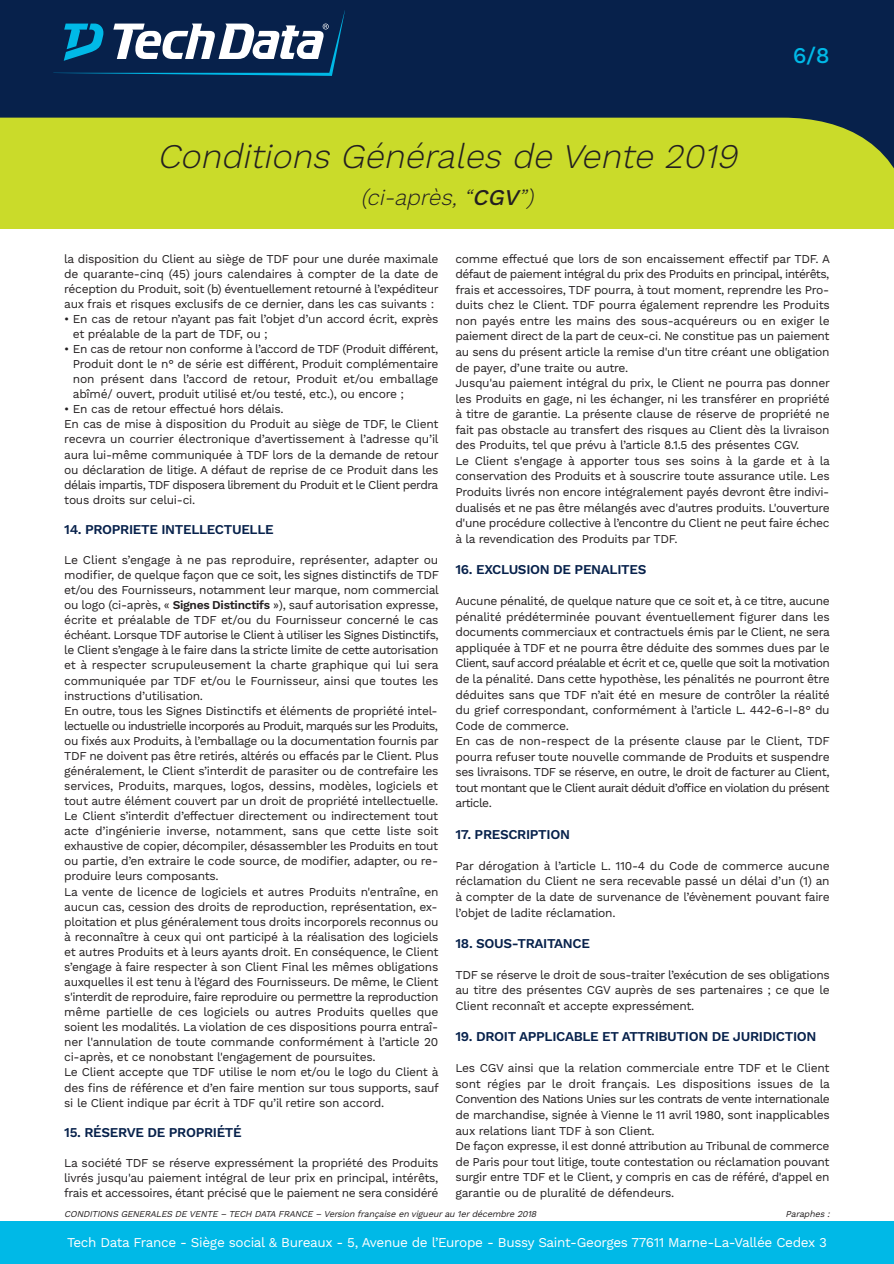
<style>
.page{position:relative;width:894px;height:1264px;background:#fff}
.page>*{position:absolute;margin:0;border:0;box-sizing:border-box;transform-origin:0 0}
.t1{font:italic 300 34.5px "Work Sans";color:#231f20}
.t2{font:italic 300 22.5px "Work Sans";color:#231f20}
.t3{font:500 22.5px "Work Sans";color:#00b9e7}
.t4{font:600 13.5px "Work Sans";letter-spacing:-.025em;color:#07214b}
.t5{font:13.5px "Work Sans";letter-spacing:-.025em;color:#fff}
.t6{font:12px/15px "Work Sans";letter-spacing:-.025em;color:#231f20}
.t7{font:italic 9px "Work Sans";color:#231f20}
.s1{font-weight:500}
.s2{font-weight:600}
</style>
<div class="page">
<div style="left:0;top:0;width:894px;height:229px;background:#07214b"></div>
<div style="left:0;top:118px;width:894px;height:111px;background:#cadb2a"></div>
<svg style="left:53px;top:10px;width:292px;height:66px"></svg>
<div style="left:0;top:1221px;width:894px;height:43px;background:#00b9e7"></div>
<h1 class="t1" style="left:157px;top:136px;width:591px">Conditions Générales de Vente 2019</h1>
<h2 class="t2" style="left:361px;top:184px;width:180px">(ci-après,“<span class="s1">CGV</span>”)</h2>
<h2 class="t3" style="left:793px;top:42px;width:38px">6/8</h2>
<p class="t6" style="left:64px;top:251px;width:376px;text-align:justify">la disposition du Client au siège de TDF pour une durée maximale de quarante-cinq (45) jours calendaires à compter de la date de réception du Produit, soit (b) éventuellement retourné à l’expéditeur aux frais et risques exclusifs de ce dernier, dans les cas suivants :</p>
<p class="t6" style="left:73px;top:312px;width:367px;text-indent:-9px">• En cas de retour n’ayant pas fait l’objet d’un accord écrit, exprès et préalable de la part de TDF, ou ;</p>
<p class="t6" style="left:73px;top:342px;width:367px;text-align:justify;text-indent:-9px">• En cas de retour non conforme à l’accord de TDF (Produit différent, Produit dont le n° de série est différent, Produit complémentaire non présent dans l’accord de retour, Produit et/ou emballage abîmé/ ouvert, produit utilisé et/ou testé, etc.), ou encore ;</p>
<p class="t6" style="left:64px;top:402px;width:376px">• En cas de retour effectué hors délais.<br>En cas de mise à disposition du Produit au siège de TDF, le Client recevra un courrier électronique d’avertissement à l’adresse qu’il aura lui-même communiquée à TDF lors de la demande de retour ou déclaration de litige. A défaut de reprise de ce Produit dans les délais impartis, TDF disposera librement du Produit et le Client perdra tous droits sur celui-ci.</p>
<p class="t4" style="left:64px;top:521px;width:211px">14. PROPRIETE INTELLECTUELLE</p>
<p class="t6" style="left:64px;top:553px;width:376px">Le Client s’engage à ne pas reproduire, représenter, adapter ou modifier, de quelque façon que ce soit, les signes distinctifs de TDF et/ou des Fournisseurs, notamment leur marque, nom commercial ou logo (ci-après, « <span class="s2">Signes Distinctifs</span> »), sauf autorisation expresse, écrite et préalable de TDF et/ou du Fournisseur concerné le cas échéant. Lorsque TDF autorise le Client à utiliser les Signes Distinctifs, le Client s’engage à le faire dans la stricte limite de cette autorisation et à respecter scrupuleusement la charte graphique qui lui sera communiquée par TDF et/ou le Fournisseur, ainsi que toutes les instructions d’utilisation.<br>En outre, tous les Signes Distinctifs et éléments de propriété intel&shy;lectuelle ou industrielle incorporés au Produit, marqués sur les Produits, ou fixés aux Produits, à l’emballage ou la documentation fournis par TDF ne doivent pas être retirés, altérés ou effacés par le Client. Plus généralement, le Client s’interdit de parasiter ou de contrefaire les services, Produits, marques, logos, dessins, modèles, logiciels et tout autre élément couvert par un droit de propriété intellectuelle.<br>Le Client s’interdit d’effectuer directement ou indirectement tout acte d’ingénierie inverse, notamment, sans que cette liste soit exhaustive de copier, décompiler, désassembler les Produits en tout ou partie, d’en extraire le code source, de modifier, adapter, ou re&shy;produire leurs composants.<br>La vente de licence de logiciels et autres Produits n'entraîne, en aucun cas, cession des droits de reproduction, représentation, ex&shy;ploitation et plus généralement tous droits incorporels reconnus ou à reconnaître à ceux qui ont participé à la réalisation des logiciels et autres Produits et à leurs ayants droit. En conséquence, le Client s’engage à faire respecter à son Client Final les mêmes obligations auxquelles il est tenu à l’égard des Fournisseurs. De même, le Client s'interdit de reproduire, faire reproduire ou permettre la reproduction même partielle de ces logiciels ou autres Produits quelles que soient les modalités. La violation de ces dispositions pourra entraî&shy;ner l'annulation de toute commande conformément à l’article 20 ci-après, et ce nonobstant l'engagement de poursuites.<br>Le Client accepte que TDF utilise le nom et/ou le logo du Client à des fins de référence et d’en faire mention sur tous supports, sauf si le Client indique par écrit à TDF qu’il retire son accord.</p>
<p class="t4" style="left:64px;top:1124px;width:179px">15. RÉSERVE DE PROPRIÉTÉ</p>
<p class="t6" style="left:64px;top:1155px;width:376px;text-align:justify">La société TDF se réserve expressément la propriété des Produits livrés jusqu'au paiement intégral de leur prix en principal, intérêts, frais et accessoires, étant précisé que le paiement ne sera considéré</p>
<p class="t6" style="left:455px;top:251px;width:376px;line-height:15.6px">comme effectué que lors de son encaissement effectif par TDF. A défaut de paiement intégral du prix des Produits en principal, intérêts, frais et accessoires, TDF pourra, à tout moment, reprendre les Pro&shy;duits chez le Client. TDF pourra également reprendre les Produits non payés entre les mains des sous-acquéreurs ou en exiger le paiement direct de la part de ceux-ci. Ne constitue pas un paiement au sens du présent article la remise d'un titre créant une obligation de payer, d’une traite ou autre.<br>Jusqu'au paiement intégral du prix, le Client ne pourra pas donner les Produits en gage, ni les échanger, ni les transférer en propriété à titre de garantie. La présente clause de réserve de propriété ne fait pas obstacle au transfert des risques au Client dès la livraison des Produits, tel que prévu à l’article 8.1.5 des présentes CGV.<br>Le Client s'engage à apporter tous ses soins à la garde et à la conservation des Produits et à souscrire toute assurance utile. Les Produits livrés non encore intégralement payés devront être indivi&shy;dualisés et ne pas être mélangés avec d'autres produits. L'ouverture d'une procédure collective à l’encontre du Client ne peut faire échec à la revendication des Produits par TDF.</p>
<p class="t4" style="left:455px;top:561px;width:192px">16. EXCLUSION DE PENALITES</p>
<p class="t6" style="left:455px;top:594px;width:376px;line-height:15.6px">Aucune pénalité, de quelque nature que ce soit et, à ce titre, aucune pénalité prédéterminée pouvant éventuellement figurer dans les documents commerciaux et contractuels émis par le Client, ne sera appliquée à TDF et ne pourra être déduite des sommes dues par le Client, sauf accord préalable et écrit et ce, quelle que soit la motivation de la pénalité. Dans cette hypothèse, les pénalités ne pourront être déduites sans que TDF n’ait été en mesure de contrôler la réalité du grief correspondant, conformément à l’article L. 442-6-I-8° du Code de commerce.<br>En cas de non-respect de la présente clause par le Client, TDF pourra refuser toute nouvelle commande de Produits et suspendre ses livraisons. TDF se réserve, en outre, le droit de facturer au Client, tout montant que le Client aurait déduit d’office en violation du présent article.</p>
<p class="t4" style="left:455px;top:826px;width:116px">17. PRESCRIPTION</p>
<p class="t6" style="left:455px;top:858px;width:376px;line-height:15.6px;text-align:justify">Par dérogation à l’article L. 110-4 du Code de commerce aucune réclamation du Client ne sera recevable passé un délai d’un (1) an à compter de la date de survenance de l’évènement pouvant faire l’objet de ladite réclamation.</p>
<p class="t4" style="left:455px;top:935px;width:136px">18. SOUS-TRAITANCE</p>
<p class="t6" style="left:455px;top:967px;width:376px;line-height:15.6px;text-align:justify">TDF se réserve le droit de sous-traiter l’exécution de ses obligations au titre des présentes CGV auprès de ses partenaires ; ce que le Client reconnaît et accepte expressément.</p>
<p class="t4" style="left:455px;top:1028px;width:362px">19. DROIT APPLICABLE ET ATTRIBUTION DE JURIDICTION</p>
<p class="t6" style="left:455px;top:1061px;width:376px;line-height:15.6px">Les CGV ainsi que la relation commerciale entre TDF et le Client sont régies par le droit français. Les dispositions issues de la Convention des Nations Unies sur les contrats de vente internationale de marchandise, signée à Vienne le 11 avril 1980, sont inapplicables aux relations liant TDF à son Client.<br>De façon expresse, il est donné attribution au Tribunal de commerce de Paris pour tout litige, toute contestation ou réclamation pouvant surgir entre TDF et le Client, y compris en cas de référé, d'appel en garantie ou de pluralité de défendeurs.</p>
<p class="t5" style="left:67px;top:1234px;width:761px">Tech Data France - Siège social &amp; Bureaux - 5, Avenue de l’Europe - Bussy Saint-Georges 77611 Marne-La-Vallée Cedex 3</p>
<p class="t7" style="left:64px;top:1208px;width:476px">CONDITIONS GENERALES DE VENTE – TECH DATAFRANCE – Version française en vigueurau 1erdécembre 2018</p>
<p class="t7" style="left:785px;top:1208px;width:48px">Paraphes:</p>
</div>
